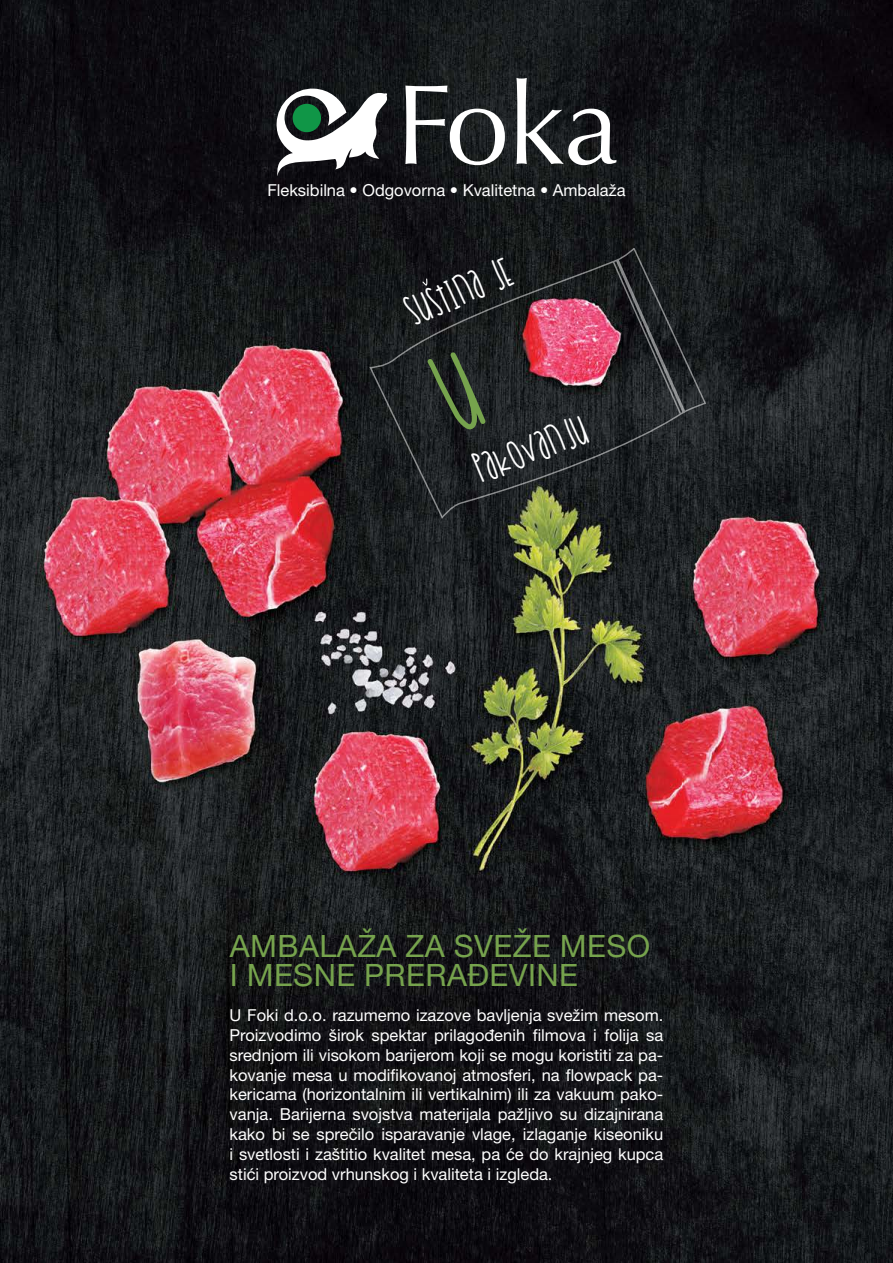
<style>
.page{position:relative;width:893px;height:1263px;background:#fff}
.page>*{position:absolute;margin:0;border:0;box-sizing:border-box;transform-origin:0 0}
.t1{font:34.95px "Peach Cream Creamsicles";color:#fff}
.t2{font:30.75px/30px "Helvetica Neue LT Roman";letter-spacing:.015em;color:#76a34d}
.t3{font:16.5px/19.8px "Helvetica Neue LT Roman";color:#fff;text-align:justify}
</style>
<div class="page">
<img style="left:0;top:0;width:893px;height:1263px">
<svg style="left:368px;top:248px;width:339px;height:272px;background:#30272b"></svg>
<svg style="left:611px;top:256px;width:77px;height:161px;background:#26272b"></svg>
<svg style="left:405px;top:78px;width:211px;height:87px"></svg>
<svg style="left:276px;top:88px;width:112px;height:89px"></svg>
<svg style="left:422px;top:278px;width:5px;height:8px"></svg>
<svg style="left:427px;top:348px;width:60px;height:87px;background:#1d2022"></svg>
<p class="t3" style="left:267px;top:180px;width:360px">Fleksibilna • Odgovorna • Kvalitetna • Ambalaža</p>
<h1 class="t1" style="left:401px;top:298px;width:114px;rotate:-23deg">Sustina je</h1>
<h1 class="t1" style="left:469px;top:455px;width:120px;rotate:-21deg">pakovanju</h1>
<h2 class="t2" style="left:230px;top:930px;width:422px">AMBALAŽA ZA SVEŽE MESO<br>I MESNE PRERAĐEVINE</h2>
<p class="t3" style="left:230px;top:1005px;width:435px">U Foki d.o.o. razumemo izazove bavljenja svežim mesom.<br>Proizvodimo širok spektar prilagođenih filmova i folija sa srednjom ili visokom barijerom koji se mogu koristiti za pa&shy;kovanje mesa u modifikovanoj atmosferi, na flowpack pa&shy;kericama (horizontalnim ili vertikalnim) ili za vakuum pako&shy;vanja. Barijerna svojstva materijala pažljivo su dizajnirana kako bi se sprečilo isparavanje vlage, izlaganje kiseoniku i svetlosti i zaštitio kvalitet mesa, pa će do krajnjeg kupca stići proizvod vrhunskog i kvaliteta i izgleda.</p>
</div>
